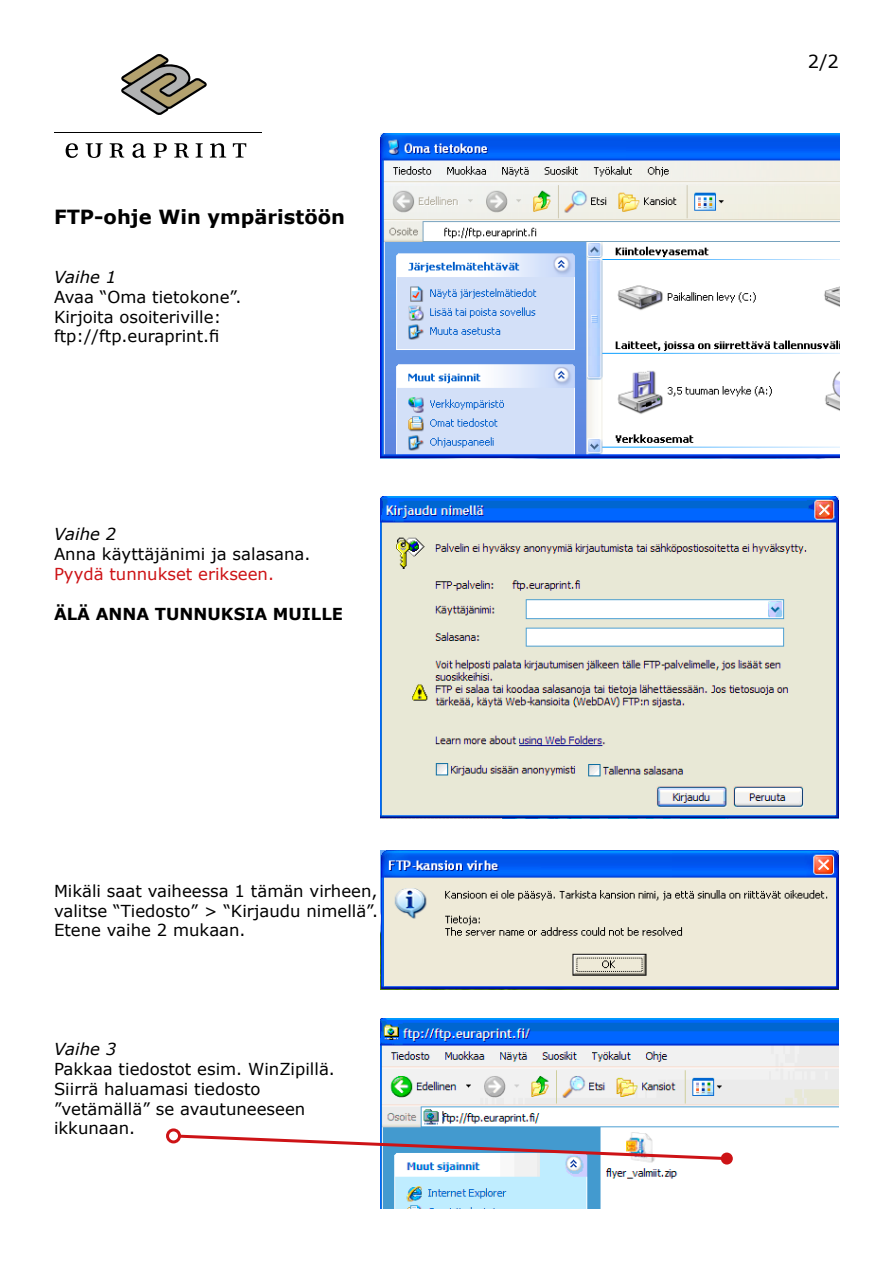
<style>
.page{position:relative;width:893px;height:1263px;background:#fff}
.page>*{position:absolute;margin:0;border:0;box-sizing:border-box;transform-origin:0 0}
.t1{font:700 19.5px "Verdana";color:#000}
.t2{font:18px "Verdana";color:#000}
.t3{font:16.5px/19.8px "Verdana";color:#000}
.t4{font:16.5px "Verdana";color:#cd1316}
.t5{font:700 16.5px "Verdana";color:#000}
.t6{font:italic 16.5px "Verdana";color:#000}
</style>
<div class="page">
<hr style="left:54px;top:133px;width:208px;height:1px;background:#000">
<svg style="left:66px;top:143px;width:12px;height:15px"></svg>
<svg style="left:86px;top:143px;width:17px;height:15px"></svg>
<svg style="left:110px;top:143px;width:14px;height:15px"></svg>
<svg style="left:132px;top:143px;width:14px;height:15px"></svg>
<svg style="left:154px;top:143px;width:13px;height:15px"></svg>
<svg style="left:174px;top:143px;width:15px;height:15px"></svg>
<svg style="left:196px;top:143px;width:7px;height:15px"></svg>
<svg style="left:210px;top:143px;width:16px;height:15px"></svg>
<svg style="left:233px;top:143px;width:13px;height:15px"></svg>
<svg style="left:121px;top:54px;width:86px;height:61px"></svg>
<img style="left:381px;top:497px;width:458px;height:322px">
<img style="left:381px;top:133px;width:459px;height:325px">
<img style="left:381px;top:1019px;width:458px;height:190px">
<img style="left:381px;top:851px;width:458px;height:139px">
<svg style="left:176px;top:1133px;width:554px;height:29px"></svg>
<div style="left:166px;top:1128px;width:15px;height:15px;border:3px solid #cd1316;border-radius:50%"></div>
<div style="left:721px;top:1152px;width:12px;height:12px;background:#cd1316;border-radius:50%"></div>
<p class="t1" style="left:54px;top:204px;width:293px">FTP-ohje Win ympäristöön</p>
<p class="t6" style="left:54px;top:266px;width:64px">Vaihe 1</p>
<p class="t3" style="left:54px;top:286px;width:189px">Avaa “Oma tietokone”.<br>Kirjoita osoiteriville: ftp://ftp.euraprint.fi</p>
<p class="t6" style="left:54px;top:524px;width:64px">Vaihe 2</p>
<p class="t3" style="left:54px;top:544px;width:258px">Anna käyttäjänimi ja salasana.</p>
<p class="t4" style="left:54px;top:563px;width:222px">Pyydä tunnukset erikseen.</p>
<p class="t5" style="left:54px;top:603px;width:291px">ÄLÄ ANNA TUNNUKSIA MUILLE</p>
<p class="t3" style="left:54px;top:880px;width:326px;text-align:justify">Mikäli saat vaiheessa 1 tämän virheen, valitse “Tiedosto” &gt; “Kirjaudu nimellä”.<br>Etene vaihe 2 mukaan.</p>
<p class="t6" style="left:54px;top:1039px;width:64px">Vaihe 3</p>
<p class="t3" style="left:54px;top:1058px;width:282px">Pakkaa tiedostot esim. WinZipillä.<br>Siirrä haluamasi tiedosto ”vetämällä” se avautuneeseen ikkunaan.</p>
<p class="t2" style="left:808px;top:50px;width:33px">2/2</p>
</div>
